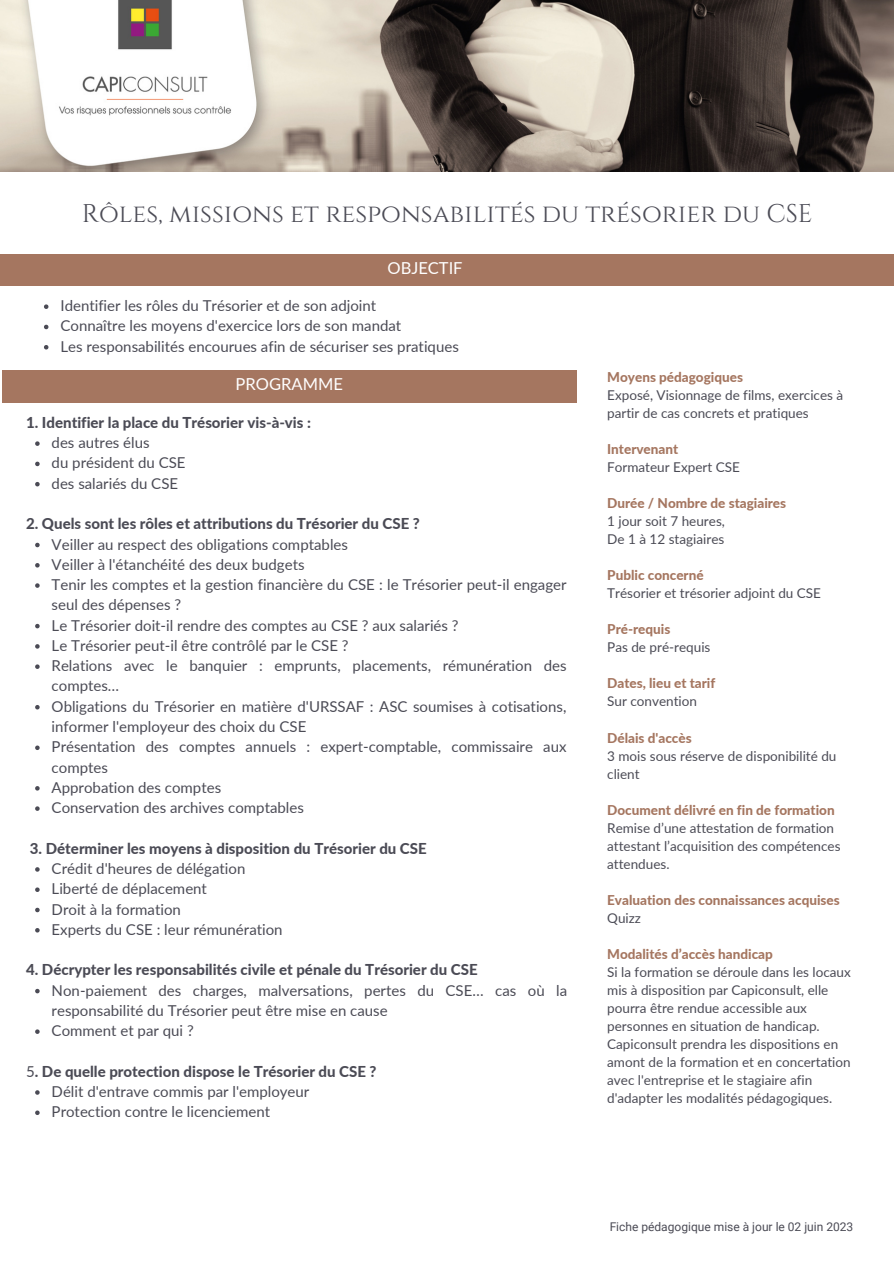
<style>
.page{position:relative;width:894px;height:1264px;background:#fff}
.page>*{position:absolute;margin:0;border:0;box-sizing:border-box;transform-origin:0 0}
.t1{font:25.5px "Cinzel";color:#4b4b55}
.t2{font:16.5px "Lato";color:#fff}
.t3{font:15px/20.2px "Lato";color:#4b4b55}
.t4{font:800 15px "Lato";color:#4b4b55}
.t5{font:13.5px/18px "Lato";color:#4b4b55}
.t6{font:800 13.5px "Lato";color:#a57660}
.t7{font:12px "Roboto";color:#4b4b55}
.s1{font-weight:400}
</style>
<div class="page">
<img style="left:0;top:0;width:893px;height:171px">
<svg style="left:35px;top:441px;width:5px;height:5px"></svg>
<svg style="left:35px;top:461px;width:5px;height:5px"></svg>
<svg style="left:35px;top:482px;width:5px;height:4px"></svg>
<svg style="left:35px;top:543px;width:5px;height:4px"></svg>
<svg style="left:35px;top:563px;width:5px;height:4px"></svg>
<svg style="left:35px;top:583px;width:5px;height:5px"></svg>
<svg style="left:35px;top:624px;width:5px;height:4px"></svg>
<svg style="left:35px;top:644px;width:5px;height:4px"></svg>
<svg style="left:35px;top:664px;width:5px;height:5px"></svg>
<svg style="left:35px;top:705px;width:5px;height:4px"></svg>
<svg style="left:35px;top:745px;width:5px;height:5px"></svg>
<svg style="left:35px;top:786px;width:5px;height:4px"></svg>
<svg style="left:35px;top:806px;width:5px;height:4px"></svg>
<svg style="left:35px;top:867px;width:5px;height:4px"></svg>
<svg style="left:35px;top:887px;width:5px;height:5px"></svg>
<svg style="left:35px;top:907px;width:5px;height:5px"></svg>
<svg style="left:35px;top:928px;width:5px;height:4px"></svg>
<svg style="left:35px;top:988px;width:5px;height:5px"></svg>
<svg style="left:35px;top:1029px;width:5px;height:4px"></svg>
<svg style="left:35px;top:1090px;width:5px;height:4px"></svg>
<svg style="left:35px;top:1110px;width:5px;height:4px"></svg>
<div style="left:0;top:254px;width:893px;height:32px;background:#a57660"></div>
<svg style="left:44px;top:304px;width:4px;height:5px"></svg>
<svg style="left:44px;top:325px;width:4px;height:4px"></svg>
<svg style="left:44px;top:345px;width:4px;height:4px"></svg>
<div style="left:2px;top:370px;width:574px;height:32px;background:#a57660"></div>
<p class="t1" style="left:82px;top:197px;width:732px">Rôles, missions et responsabilités du trésorier du CSE</p>
<p class="t2" style="left:387px;top:258px;width:77px">OBJECTIF</p>
<p class="t3" style="left:60px;top:295px;width:317px">Identifier les rôles du Trésorier et de son adjoint</p>
<p class="t3" style="left:60px;top:315px;width:342px">Connaître les moyens d'exercice lors de son mandat</p>
<p class="t3" style="left:60px;top:336px;width:400px">Les responsabilités encourues afin de sécuriser ses pratiques</p>
<p class="t2" style="left:235px;top:374px;width:109px">PROGRAMME</p>
<p class="t4" style="left:26px;top:413px;width:286px">1. Identifier la place du Trésorier vis-à-vis :</p>
<p class="t3" style="left:52px;top:432px;width:99px">des autres élus</p>
<p class="t3" style="left:52px;top:452px;width:135px">du président du CSE</p>
<p class="t3" style="left:52px;top:473px;width:128px">des salariés du CSE</p>
<p class="t4" style="left:26px;top:514px;width:395px">2. Quels sont les rôles et attributions du Trésorier du CSE ?</p>
<p class="t3" style="left:52px;top:533px;width:298px">Veiller au respect des obligations comptables</p>
<p class="t3" style="left:52px;top:554px;width:254px">Veiller à l'étanchéité des deux budgets</p>
<p class="t3" style="left:52px;top:574px;width:516px">Tenir les comptes et la gestion financière du CSE : le Trésorier peut-il engager seul des dépenses ?</p>
<p class="t3" style="left:52px;top:614px;width:408px">Le Trésorier doit-il rendre des comptes au CSE ? aux salariés ?</p>
<p class="t3" style="left:52px;top:635px;width:298px">Le Trésorier peut-il être contrôlé par le CSE ?</p>
<p class="t3" style="left:52px;top:655px;width:516px">Relations avec le banquier : emprunts, placements, rémunération des comptes…</p>
<p class="t3" style="left:52px;top:695px;width:516px">Obligations du Trésorier en matière d'URSSAF : ASC soumises à cotisations, informer l'employeur des choix du CSE</p>
<p class="t3" style="left:52px;top:736px;width:516px">Présentation des comptes annuels : expert-comptable, commissaire aux comptes</p>
<p class="t3" style="left:52px;top:777px;width:171px">Approbation des comptes</p>
<p class="t3" style="left:52px;top:797px;width:254px">Conservation des archives comptables</p>
<p class="t4" style="left:30px;top:838px;width:398px">3. Déterminer les moyens à disposition du Trésorier du CSE</p>
<p class="t3" style="left:52px;top:858px;width:195px">Crédit d'heures de délégation</p>
<p class="t3" style="left:52px;top:878px;width:157px">Liberté de déplacement</p>
<p class="t3" style="left:52px;top:898px;width:131px">Droit à la formation</p>
<p class="t3" style="left:52px;top:918px;width:232px">Experts du CSE : leur rémunération</p>
<p class="t4" style="left:26px;top:960px;width:453px">4. Décrypter les responsabilités civile et pénale du Trésorier du CSE</p>
<p class="t3" style="left:52px;top:979px;width:517px">Non-paiement des charges, malversations, pertes du CSE… cas où la responsabilité du Trésorier peut être mise en cause</p>
<p class="t3" style="left:52px;top:1020px;width:143px">Comment et par qui ?</p>
<p class="t4" style="left:26px;top:1061px;width:352px"><span class="s1">5</span>. De quelle protection dispose le Trésorier du CSE ?</p>
<p class="t3" style="left:52px;top:1081px;width:259px">Délit d'entrave commis par l'employeur</p>
<p class="t3" style="left:52px;top:1101px;width:220px">Protection contre le licenciement</p>
<p class="t6" style="left:607px;top:369px;width:137px">Moyens pédagogiques</p>
<p class="t5" style="left:607px;top:386px;width:237px">Exposé, Visionnage de films, exercices à partir de cas concrets et pratiques</p>
<p class="t6" style="left:607px;top:441px;width:72px">Intervenant</p>
<p class="t5" style="left:607px;top:458px;width:134px">Formateur Expert CSE</p>
<p class="t6" style="left:607px;top:495px;width:180px">Durée / Nombre de stagiaires</p>
<p class="t5" style="left:607px;top:512px;width:119px">1 jour soit 7 heures,</p>
<p class="t5" style="left:607px;top:530px;width:119px">De 1 à 12 stagiaires</p>
<p class="t6" style="left:607px;top:567px;width:98px">Public concerné</p>
<p class="t5" style="left:607px;top:584px;width:215px">Trésorier et trésorier adjoint du CSE</p>
<p class="t6" style="left:607px;top:621px;width:65px">Pré-requis</p>
<p class="t5" style="left:607px;top:638px;width:105px">Pas de pré-requis</p>
<p class="t6" style="left:607px;top:675px;width:110px">Dates, lieu et tarif</p>
<p class="t5" style="left:607px;top:692px;width:91px">Sur convention</p>
<p class="t6" style="left:607px;top:729px;width:86px">Délais d'accès</p>
<p class="t5" style="left:607px;top:746px;width:231px">3 mois sous réserve de disponibilité du client</p>
<p class="t6" style="left:607px;top:801px;width:229px">Document délivré en fin de formation</p>
<p class="t5" style="left:607px;top:818px;width:235px">Remise d’une attestation de formation attestant l’acquisition des compétences attendues.</p>
<p class="t6" style="left:607px;top:891px;width:234px">Evaluation des connaissances acquises</p>
<p class="t5" style="left:607px;top:908px;width:35px">Quizz</p>
<p class="t6" style="left:607px;top:945px;width:167px">Modalités d’accès handicap</p>
<p class="t5" style="left:607px;top:962px;width:245px">Si la formation se déroule dans les locaux mis à disposition par Capiconsult, elle pourra être rendue accessible aux personnes en situation de handicap.<br>Capiconsult prendra les dispositions en amont de la formation et en concertation avec l'entreprise et le stagiaire afin d'adapter les modalités pédagogiques.</p>
<p class="t7" style="left:609px;top:1219px;width:245px">Fiche pédagogique mise à jour le 02 juin 2023</p>
</div>
